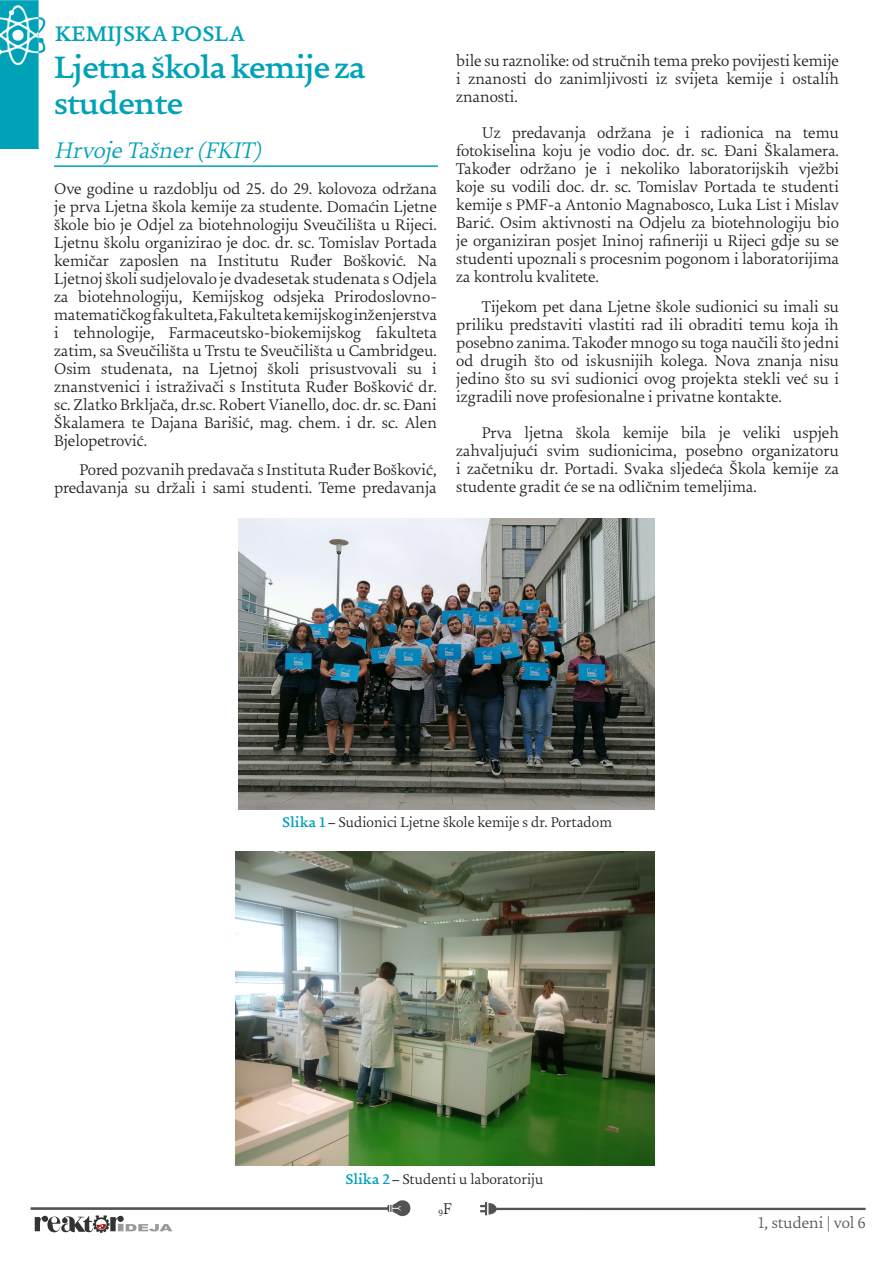
<style>
.page{position:relative;width:893px;height:1263px;background:#fff}
.page>*{position:absolute;margin:0;border:0;box-sizing:border-box;transform-origin:0 0}
.t1{font:700 33px/36px "Uni Zg";letter-spacing:-.02em;color:#00a2b7}
.t2{font:italic 300 24px "Uni Zg";color:#00a2b7}
.t3{font:700 22.5px "Uni Zg";color:#00a2b7}
.t4{font:300 16.5px/18px "Uni Zg";color:#231f20;text-align:justify}
.t5{font:300 16.5px "Uni Zg";color:#535452}
.t6{font:300 15px "Uni Zg";color:#231f20}
.t7{font:300 9.6px "Uni Zg";color:#231f20}
.s1{font-weight:700;color:#00a2b7}
.s2{font-weight:700}
</style>
<div class="page">
<hr style="left:54px;top:165px;width:384px;height:2px;background:#00a2b7">
<img style="left:235px;top:851px;width:419px;height:314px">
<img style="left:238px;top:519px;width:417px;height:291px">
<hr style="left:892px;top:0;width:1px;height:591px;background:#7ba781">
<img style="left:0;top:0;width:46px;height:148px">
<svg style="left:480px;top:1202px;width:386px;height:13px"></svg>
<svg style="left:30px;top:1200px;width:381px;height:33px"></svg>
<p class="t3" style="left:55px;top:22px;width:191px">KEMIJSKA POSLA</p>
<p class="t1" style="left:54px;top:52px;width:314px">Ljetna škola kemije za studente</p>
<p class="t2" style="left:54px;top:137px;width:214px">Hrvoj e Tašner(FKIT)</p>
<p class="t4" style="left:54px;top:180px;width:384px">Ove godine u razdoblju od 25. do 29. kolovoza održana je prva Ljetna škola kemije za studente. Domaćin Ljetne škole bio je Odjel za biotehnologiju Sveučilišta u Rijeci.<br>Ljetnu školu organizirao je doc. dr. sc. Tomislav Portada kemičar zaposlen na Institutu Ruđer Bošković. Na Ljetnoj školi sudjelovalo je dvadesetak studenata s Odjela za biotehnologiju, Kemijskog odsjeka Prirodoslovno&shy;matematičkog fakulteta, Fakulteta kemijskog inženjerstva i tehnologije, Farmaceutsko-biokemijskog fakulteta zatim, sa Sveučilišta u Trstu te Sveučilišta u Cambridgeu.<br>Osim studenata, na Ljetnoj školi prisustvovali su i znanstvenici i istraživači s Instituta Ruđer Bošković dr. sc. Zlatko Brkljača, dr.sc. Robert Vianello, doc. dr. sc. Đani Škalamera te Dajana Barišić, mag. chem. i dr. sc. Alen Bjelopetrović.</p>
<p class="t4" style="left:54px;top:462px;width:384px;text-align:right">Pored pozvanih predavača s Instituta Ruđer Bošković, predavanja su držali i sami studenti. Teme predavanja</p>
<p class="t4" style="left:456px;top:52px;width:384px">bile su raznolike: od stručnih tema preko povijesti kemije i znanosti do zanimljivosti iz svijeta kemije i ostalih znanosti.</p>
<p class="t4" style="left:456px;top:124px;width:384px;text-indent:26px">Uz predavanja održana je i radionica na temu fotokiselina koju je vodio doc. dr. sc. Đani Škalamera.<br>Također održano je i nekoliko laboratorijskih vježbi koje su vodili doc. dr. sc. Tomislav Portada te studenti kemije s PMF-a Antonio Magnabosco, Luka List i Mislav Barić. Osim aktivnosti na Odjelu za biotehnologiju bio je organiziran posjet Ininoj rafineriji u Rijeci gdje su se studenti upoznali s procesnim pogonom i laboratorijima za kontrolu kvalitete.</p>
<p class="t4" style="left:456px;top:298px;width:384px;text-indent:26px">Tijekom pet dana Ljetne škole sudionici su imali su priliku predstaviti vlastiti rad ili obraditi temu koja ih posebno zanima. Također mnogo su toga naučili što jedni od drugih što od iskusnijih kolega. Nova znanja nisu jedino što su svi sudionici ovog projekta stekli već su i izgradili nove profesionalne i privatne kontakte.</p>
<p class="t4" style="left:456px;top:424px;width:384px;text-indent:26px">Prva ljetna škola kemije bila je veliki uspjeh zahvaljujući svim sudionicima, posebno organizatoru i začetniku dr. Portadi. Svaka sljedeća Škola kemije za studente gradit će se na odličnim temeljima.</p>
<p class="t6" style="left:282px;top:814px;width:332px"><span class="s1">Slika 1</span> <span class="s2">–</span> Sudionici Ljetne škole kemije s dr. Portadom</p>
<p class="t6" style="left:345px;top:1171px;width:200px"><span class="s1">Slika 2</span> <span class="s2">–</span> Studenti u laboratoriju</p>
<p class="t7" style="left:438px;top:1208px;width:15px">9<sup>F</sup></p>
<p class="t5" style="left:757px;top:1214px;width:110px">1, studeni | vol 6</p>
</div>
